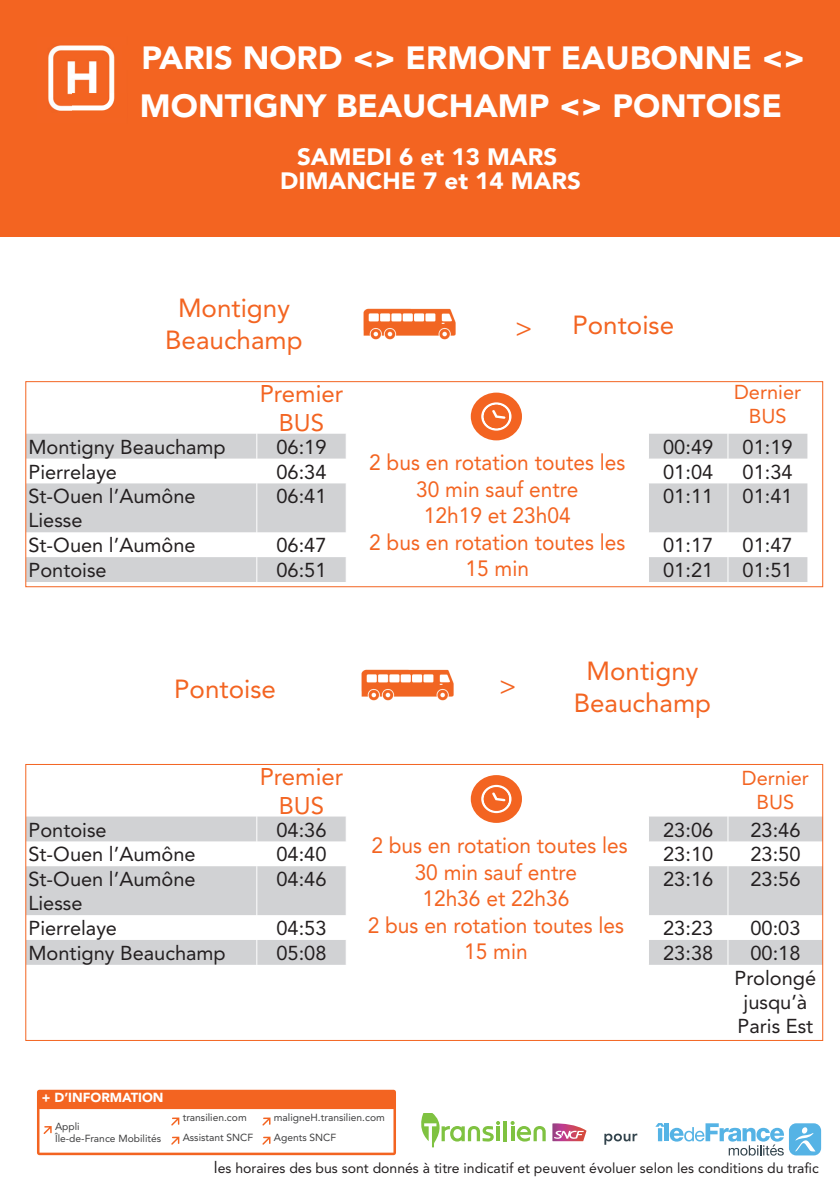
<style>
.page{position:relative;width:840px;height:1191px;background:#fff}
.page>*{position:absolute;margin:0;border:0;box-sizing:border-box;transform-origin:0 0}
.t1{font:900 32px/48px "Avenir LT Std";color:#fff}
.t2{font:26px/31.2px "Avenir LT Std";color:#f36421;text-align:center}
.t3{font:24px/28.8px "Avenir LT Std";color:#f36421;text-align:center}
.t4{font:900 23.6px/24px "Avenir LT Std";color:#fff;text-align:center}
.t5{font:22px/26.4px "Avenir LT Std";color:#f36421;text-align:center;scale:.95 1}
.t6{font:20px/24.2px "Avenir LT Std";color:#231f20}
.t7{font:20px/24px "Avenir LT Std";color:#f36421;text-align:center}
.t8{font:14px "Avenir LT Std";color:#231f20}
.t9{font:900 13px "Avenir LT Std";color:#fff}
.t10{font:10.2px/12.2px "Avenir LT Std";color:#3e3e3f}
.s1{font-size:16px}
</style>
<div class="page">
<svg style="left:28px;top:434px;width:779px;height:148px"></svg>
<svg style="left:256px;top:434px;width:1px;height:49px"></svg>
<svg style="left:345px;top:434px;width:1px;height:49px"></svg>
<svg style="left:647px;top:434px;width:1px;height:49px"></svg>
<svg style="left:727px;top:434px;width:1px;height:49px"></svg>
<hr style="left:256px;top:483px;width:1px;height:49px;background:#fff">
<hr style="left:345px;top:483px;width:1px;height:49px;background:#fff">
<hr style="left:647px;top:483px;width:1px;height:49px;background:#fff">
<hr style="left:727px;top:483px;width:1px;height:49px;background:#fff">
<svg style="left:256px;top:532px;width:1px;height:50px"></svg>
<svg style="left:345px;top:532px;width:1px;height:50px"></svg>
<svg style="left:647px;top:532px;width:1px;height:50px"></svg>
<svg style="left:727px;top:532px;width:1px;height:50px"></svg>
<div style="left:26px;top:381px;width:796px;height:206px;border:1px solid #f36421"></div>
<svg style="left:468px;top:392px;width:56px;height:51px"></svg>
<svg style="left:470px;top:775px;width:52px;height:41px"></svg>
<img style="left:363px;top:308px;width:93px;height:32px">
<div style="left:0;top:0;width:839px;height:237px;background:#f36421"></div>
<img style="left:48px;top:45px;width:67px;height:66px">
<img style="left:49px;top:69px;width:65px;height:1px">
<img style="left:72px;top:94px;width:43px;height:17px">
<svg style="left:28px;top:816px;width:792px;height:148px"></svg>
<svg style="left:256px;top:816px;width:1px;height:50px"></svg>
<svg style="left:345px;top:816px;width:1px;height:50px"></svg>
<svg style="left:647px;top:816px;width:1px;height:50px"></svg>
<svg style="left:727px;top:816px;width:1px;height:50px"></svg>
<hr style="left:256px;top:866px;width:1px;height:49px;background:#fff">
<hr style="left:345px;top:866px;width:1px;height:49px;background:#fff">
<hr style="left:647px;top:866px;width:1px;height:49px;background:#fff">
<hr style="left:727px;top:866px;width:1px;height:49px;background:#fff">
<svg style="left:256px;top:915px;width:1px;height:49px"></svg>
<svg style="left:345px;top:915px;width:1px;height:49px"></svg>
<svg style="left:647px;top:915px;width:1px;height:49px"></svg>
<svg style="left:727px;top:915px;width:1px;height:49px"></svg>
<img style="left:361px;top:669px;width:93px;height:32px">
<svg style="left:604px;top:1133px;width:33px;height:11px"></svg>
<svg style="left:655px;top:1123px;width:128px;height:32px"></svg>
<div style="left:788px;top:1123px;width:32px;height:32px;background:#55b3e5;border-radius:7px"></div>
<svg style="left:795px;top:1127px;width:20px;height:24px"></svg>
<svg style="left:552px;top:1123px;width:34px;height:18px"></svg>
<hr style="left:503px;top:1121px;width:3px;height:20px;background:#7fc241">
<svg style="left:421px;top:1113px;width:79px;height:34px"></svg>
<svg style="left:510px;top:1121px;width:35px;height:20px"></svg>
<svg style="left:37px;top:1089px;width:359px;height:66px"></svg>
<h1 class="t1" style="left:140px;top:34px;width:666px">PARIS NORD &lt;&gt; ERMONT EAUBONNE &lt;&gt;<br>MONTIGNY BEAUCHAMP &lt;&gt; PONTOISE</h1>
<p class="t4" style="left:280px;top:145px;width:302px">SAMEDI 6 et 13 MARS<br>DIMANCHE 7 et 14 MARS</p>
<h2 class="t2" style="left:165px;top:293px;width:139px">Montigny<br>Beauchamp</h2>
<h2 class="t2" style="left:515px;top:310px;width:160px">&gt; Pontoise</h2>
<p class="t3" style="left:259px;top:380px;width:85px">Premier<br>BUS</p>
<p class="t7" style="left:733px;top:381px;width:69px">Dernier<br>BUS</p>
<p class="t6" style="left:28px;top:435px;width:199px">Montigny Beauchamp</p>
<p class="t6" style="left:276px;top:435px;width:52px">06:19</p>
<p class="t6" style="left:662px;top:435px;width:52px">00:49</p>
<p class="t6" style="left:742px;top:435px;width:52px">01:19</p>
<p class="t6" style="left:28px;top:460px;width:90px">Pierrelaye</p>
<p class="t6" style="left:276px;top:460px;width:52px">06:34</p>
<p class="t6" style="left:662px;top:460px;width:52px">01:04</p>
<p class="t6" style="left:742px;top:460px;width:52px">01:34</p>
<p class="t6" style="left:28px;top:484px;width:169px">St-Ouen l’Aumône<br>Liesse</p>
<p class="t6" style="left:276px;top:484px;width:52px">06:41</p>
<p class="t6" style="left:662px;top:484px;width:52px">01:11</p>
<p class="t6" style="left:742px;top:484px;width:52px">01:41</p>
<p class="t6" style="left:28px;top:533px;width:169px">St-Ouen l’Aumône</p>
<p class="t6" style="left:276px;top:533px;width:52px">06:47</p>
<p class="t6" style="left:662px;top:533px;width:52px">01:17</p>
<p class="t6" style="left:742px;top:533px;width:52px">01:47</p>
<p class="t6" style="left:28px;top:558px;width:80px">Pontoise</p>
<p class="t6" style="left:276px;top:558px;width:52px">06:51</p>
<p class="t6" style="left:662px;top:558px;width:52px">01:21</p>
<p class="t6" style="left:742px;top:558px;width:52px">01:51</p>
<p class="t5" style="left:369px;top:450px;width:271px">2 bus en rotation toutes les<br>30 min sauf entre<br>12h19 et 23h04<br>2 bus en rotation toutes les<br>15 min</p>
<h2 class="t2" style="left:174px;top:673px;width:103px">Pontoise</h2>
<h2 class="t2" style="left:499px;top:670px;width:19px">&gt;</h2>
<h2 class="t2" style="left:573px;top:656px;width:139px">Montigny<br>Beauchamp</h2>
<p class="t3" style="left:259px;top:762px;width:85px">Premier<br>BUS</p>
<p class="t7" style="left:741px;top:766px;width:69px">Dernier<br>BUS</p>
<p class="t6" style="left:28px;top:817px;width:80px">Pontoise</p>
<p class="t6" style="left:276px;top:817px;width:52px">04:36</p>
<p class="t6" style="left:662px;top:817px;width:52px">23:06</p>
<p class="t6" style="left:750px;top:817px;width:52px">23:46</p>
<p class="t6" style="left:28px;top:842px;width:169px">St-Ouen l’Aumône</p>
<p class="t6" style="left:276px;top:842px;width:52px">04:40</p>
<p class="t6" style="left:662px;top:842px;width:52px">23:10</p>
<p class="t6" style="left:750px;top:842px;width:52px">23:50</p>
<p class="t6" style="left:28px;top:867px;width:169px">St-Ouen l’Aumône<br>Liesse</p>
<p class="t6" style="left:276px;top:867px;width:52px">04:46</p>
<p class="t6" style="left:662px;top:867px;width:52px">23:16</p>
<p class="t6" style="left:750px;top:867px;width:52px">23:56</p>
<p class="t6" style="left:28px;top:916px;width:90px">Pierrelaye</p>
<p class="t6" style="left:276px;top:916px;width:52px">04:53</p>
<p class="t6" style="left:662px;top:916px;width:52px">23:23</p>
<p class="t6" style="left:750px;top:916px;width:52px">00:03</p>
<p class="t6" style="left:28px;top:941px;width:199px">Montigny Beauchamp</p>
<p class="t6" style="left:276px;top:941px;width:52px">05:08</p>
<p class="t6" style="left:662px;top:941px;width:52px">23:38</p>
<p class="t6" style="left:734px;top:941px;width:83px;text-align:center">00:18<br>Prolongé jusqu’à<br>Paris Est</p>
<p class="t5" style="left:367px;top:832px;width:275px">2 bus en rotation toutes les<br>30 min sauf entre<br>12h36 et 22h36<br>2 bus en rotation toutes les<br>15 min</p>
<p class="t9" style="left:42px;top:1089px;width:123px">+ D’INFORMATION</p>
<p class="t10" style="left:55px;top:1120px;width:108px">Appli<br>Île-de-France Mobilités</p>
<p class="t10" style="left:183px;top:1111px;width:65px">transilien.com</p>
<p class="t10" style="left:274px;top:1111px;width:112px">maligneH.transilien.com</p>
<p class="t10" style="left:183px;top:1131px;width:72px">Assistant SNCF</p>
<p class="t10" style="left:274px;top:1131px;width:64px">Agents SNCF</p>
<p class="t8" style="left:214px;top:1160px;width:606px"><span class="s1">l</span>es horaires des bus sont donnés à titre indicatif et peuvent évoluer selon les conditions du trafic</p>
</div>
